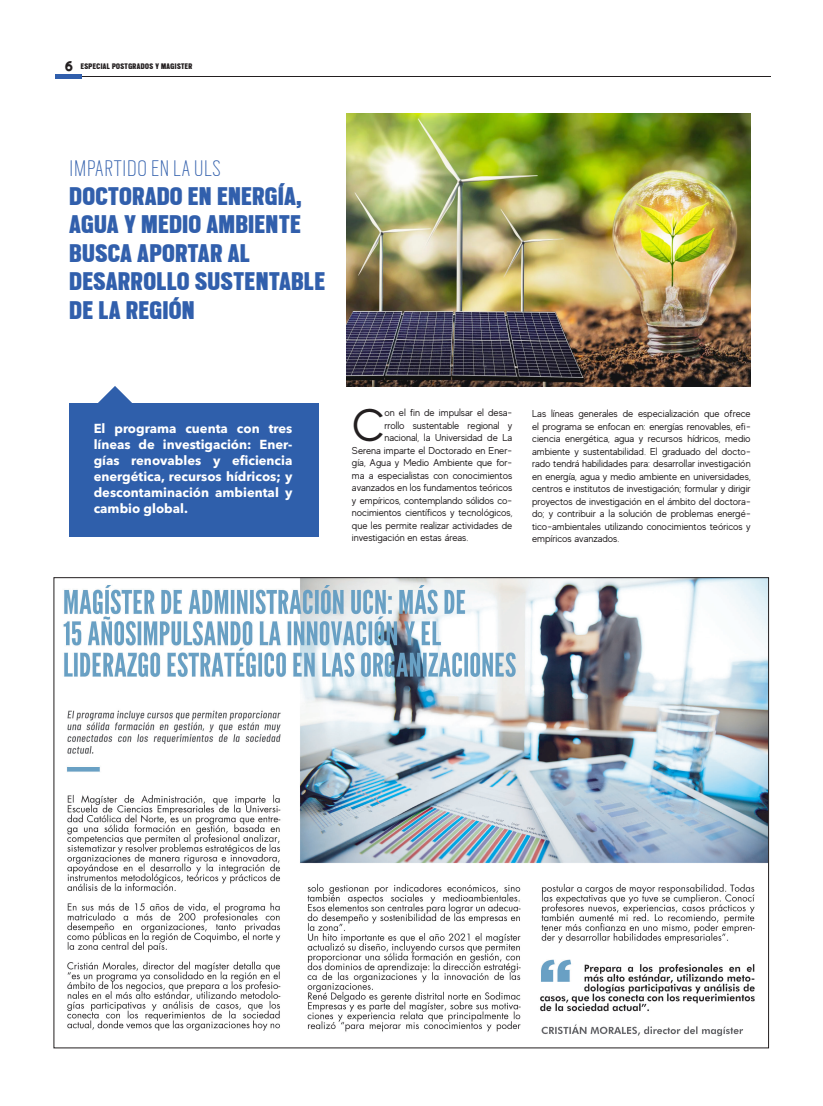
<style>
.page{position:relative;width:823px;height:1106px;background:#fff}
.page>*{position:absolute;margin:0;border:0;box-sizing:border-box;transform-origin:0 0}
.t1{font:45.7px "MADE Evolve Sans";color:#231f20}
.t2{font:900 28.5px/28.5px "Scout Cond";letter-spacing:.03em;color:#315fac}
.t3{font:300 25.1px "Scout Cond";letter-spacing:.03em;color:#315fac;scale:1.1 1}
.t4{font:700 13px/16px "Avenir Next LT Pro";color:#fff;text-align:justify}
.t5{font:800 12px "Fashion Fetish";color:#231f20}
.t6{font:10px/12.5px "MADE Evolve Sans";color:#231f20;text-align:justify}
.t7{font:900 9px "Scout Cond";letter-spacing:.05em;color:#231f20}
</style>
<div class="page">
<img style="left:63px;top:579px;width:703px;height:458px">
<hr style="left:80px;top:76px;width:690px;height:1px;background:#231f20">
<div style="left:55px;top:74px;width:26px;height:5px;background:#315fac"></div>
<div style="left:70px;top:403px;width:249px;height:133px;background:#2f5fab"></div>
<img style="left:346px;top:114px;width:404px;height:272px">
<svg style="left:98px;top:386px;width:34px;height:17px"></svg>
<p class="t5" style="left:64px;top:56px;width:10px">6</p>
<p class="t7" style="left:81px;top:62px;width:113px">ESPECIAL POSTGRADOS Y MAGISTER</p>
<p class="t3" style="left:70px;top:156px;width:139px">IMPARTIDO EN LA ULS</p>
<p class="t2" style="left:70px;top:182px;width:233px">DOCTORADO EN ENERGÍA,</p>
<p class="t2" style="left:70px;top:211px;width:232px">AGUA Y MEDIO AMBIENTE<br>BUSCA APORTAR AL</p>
<p class="t2" style="left:70px;top:268px;width:256px">DESARROLLO SUSTENTABLE</p>
<p class="t2" style="left:70px;top:296px;width:126px">DE LA REGIÓN</p>
<p class="t4" style="left:94px;top:420px;width:200px">El programa cuenta con tres líneas de investigación: Ener&shy;gías renovables y eficiencia energética, recursos hídricos; y descontaminación ambiental y cambio global.</p>
<p class="t1" style="left:352px;top:396px;width:34px">C</p>
<p class="t6" style="left:384px;top:406px;width:129px">on el fin de impulsar el desa-</p>
<p class="t6" style="left:384px;top:418px;width:129px">rrollo sustentable regional y</p>
<p class="t6" style="left:384px;top:431px;width:129px">nacional, la Universidad de La</p>
<p class="t6" style="left:352px;top:443px;width:162px">Serena imparte el Doctorado en Ener-</p>
<p class="t6" style="left:352px;top:456px;width:162px">gía, Agua y Medio Ambiente que for-</p>
<p class="t6" style="left:352px;top:468px;width:162px">ma a especialistas con conocimientos</p>
<p class="t6" style="left:352px;top:481px;width:162px">avanzados en los fundamentos teóricos</p>
<p class="t6" style="left:352px;top:493px;width:162px">y empíricos, contemplando sólidos co-</p>
<p class="t6" style="left:352px;top:506px;width:162px">nocimientos científicos y tecnológicos,</p>
<p class="t6" style="left:352px;top:518px;width:162px">que les permite realizar actividades de</p>
<p class="t6" style="left:352px;top:531px;width:118px">investigación en estas áreas.</p>
<p class="t6" style="left:532px;top:407px;width:220px">Las líneas generales de especialización que ofrece el programa se enfocan en: energías renovables, efi&shy;ciencia energética, agua y recursos hídricos, medio ambiente y sustentabilidad. El graduado del docto&shy;rado tendrá habilidades para: desarrollar investigación en energía, agua y medio ambiente en universidades, centros e institutos de investigación; formular y dirigir proyectos de investigación en el ámbito del doctora&shy;do; y contribuir a la solución de problemas energé&shy;tico-ambientales utilizando conocimientos teóricos y empíricos avanzados.</p>
</div>
